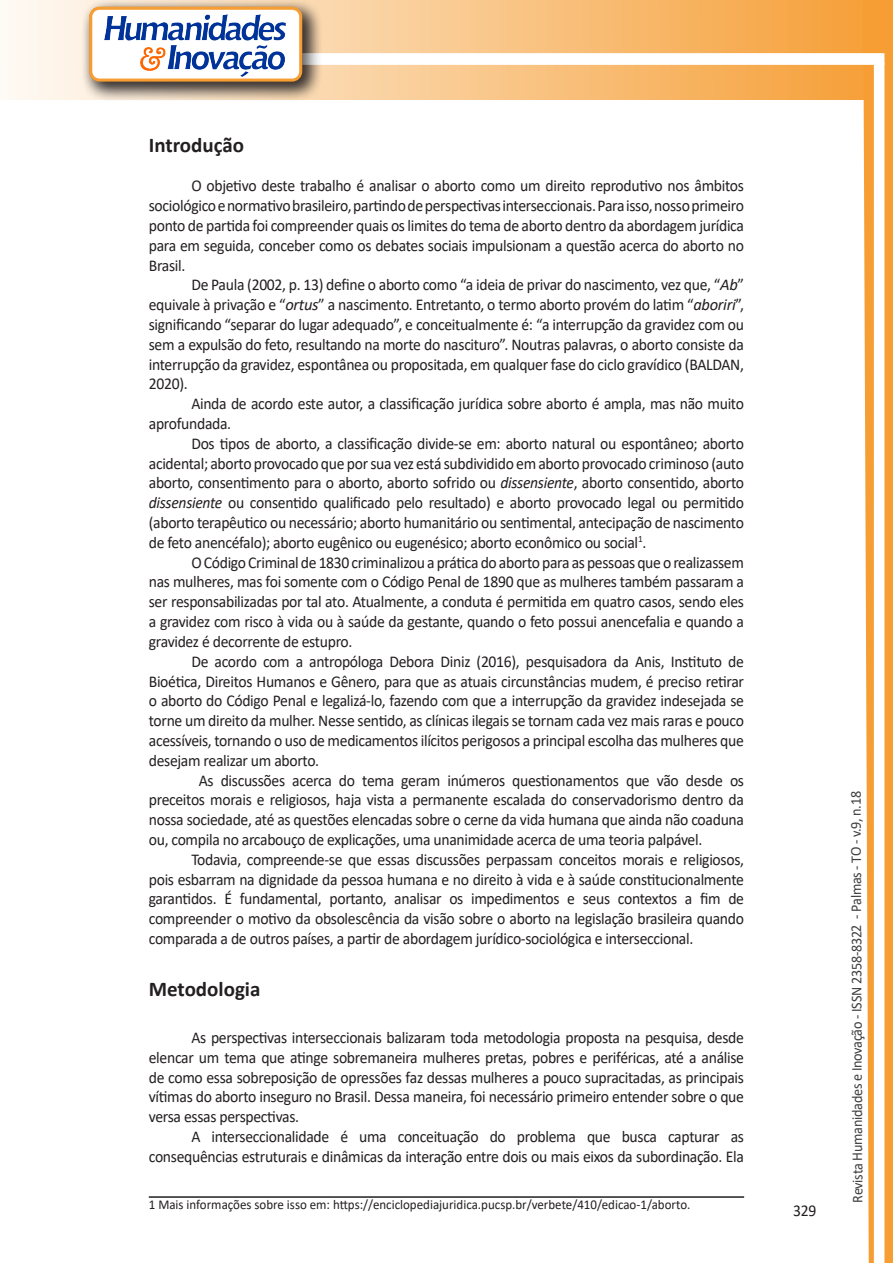
<style>
.page{position:relative;width:893px;height:1263px;background:#fff}
.page>*{position:absolute;margin:0;border:0;box-sizing:border-box;transform-origin:0 0}
.Titulo_2{font:700 21px "Calibri";color:#231f20}
.texto{font:16.5px/19.8px "Calibri";letter-spacing:-.02em;color:#231f20;text-align:justify;scale:.95 1}
.t1{font:15px "Calibri";letter-spacing:-.025em;color:#3e3e3f;scale:.95 1}
.Rodapé{font:13.5px "Calibri";color:#231f20;scale:.96 1}
.s1{font-style:italic}
</style>
<div class="page">
<svg style="left:5px;top:0;width:858px;height:100px;background:#f9c484"></svg>
<div style="left:302px;top:53px;width:582px;height:12px;background:#fff;border:2px solid #fff"></div>
<svg style="left:863px;top:0;width:30px;height:1263px"></svg>
<div style="left:81px;top:0;width:241px;height:102px;background:#231f20;opacity:.75"></div>
<div style="left:91px;top:8px;width:210px;height:72px;background:#fff;border-radius:9px"></div>
<img style="left:104px;top:14px;width:181px;height:62px">
<div style="left:89px;top:7px;width:213px;height:75px;border:3px solid #f69e34;border-radius:9px"></div>
<hr style="left:149px;top:1196px;width:595px;height:2px;background:#231f20">
<p class="Titulo_2" style="left:149px;top:130px;width:97px">Introdução</p>
<p class="texto" style="left:149px;top:176px;width:628px;text-indent:43px">O objetivo deste trabalho é analisar o aborto como um direito reprodutivo nos âmbitos sociológico e normativo brasileiro, partindo de perspectivas interseccionais. Para isso, nosso primeiro ponto de partida foi compreender quais os limites do tema de aborto dentro da abordagem jurídica para em seguida, conceber como os debates sociais impulsionam a questão acerca do aborto no Brasil.</p>
<p class="texto" style="left:149px;top:275px;width:628px;text-indent:43px">De Paula (2002, p. 13) define o aborto como “a ideia de privar do nascimento, vez que, “<span class="s1">Ab</span>” equivale à privação e “<span class="s1">ortus</span>” a nascimento. Entretanto, o termo aborto provém do latim “<span class="s1">aboriri</span>”, significando “separar do lugar adequado”, e conceitualmente é: “a interrupção da gravidez com ou sem a expulsão do feto, resultando na morte do nascituro”. Noutras palavras, o aborto consiste da interrupção da gravidez, espontânea ou propositada, em qualquer fase do ciclo gravídico (BALDAN, 2020).</p>
<p class="texto" style="left:149px;top:393px;width:628px;text-indent:43px">Ainda de acordo este autor, a classificação jurídica sobre aborto é ampla, mas não muito aprofundada.</p>
<p class="texto" style="left:149px;top:433px;width:628px;text-indent:43px">Dos tipos de aborto, a classificação divide-se em: aborto natural ou espontâneo; aborto acidental; aborto provocado que por sua vez está subdividido em aborto provocado criminoso (auto aborto, consentimento para o aborto, aborto sofrido ou <span class="s1">dissensiente</span>, aborto consentido, aborto <span class="s1">dissensiente</span> ou consentido qualificado pelo resultado) e aborto provocado legal ou permitido (aborto terapêutico ou necessário; aborto humanitário ou sentimental, antecipação de nascimento de feto anencéfalo); aborto eugênico ou eugenésico; aborto econômico ou social<sup>1</sup>.</p>
<p class="texto" style="left:149px;top:552px;width:628px;text-indent:43px">O Código Criminal de 1830 criminalizou a prática do aborto para as pessoas que o realizassem nas mulheres, mas foi somente com o Código Penal de 1890 que as mulheres também passaram a ser responsabilizadas por tal ato. Atualmente, a conduta é permitida em quatro casos, sendo eles a gravidez com risco à vida ou à saúde da gestante, quando o feto possui anencefalia e quando a gravidez é decorrente de estupro.</p>
<p class="texto" style="left:149px;top:651px;width:628px;text-indent:43px">De acordo com a antropóloga Debora Diniz (2016), pesquisadora da Anis, Instituto de Bioética, Direitos Humanos e Gênero, para que as atuais circunstâncias mudem, é preciso retirar o aborto do Código Penal e legalizá-lo, fazendo com que a interrupção da gravidez indesejada se torne um direito da mulher. Nesse sentido, as clínicas ilegais se tornam cada vez mais raras e pouco acessíveis, tornando o uso de medicamentos ilícitos perigosos a principal escolha das mulheres que desejam realizar um aborto.</p>
<p class="texto" style="left:149px;top:770px;width:628px;text-indent:50px">As discussões acerca do tema geram inúmeros questionamentos que vão desde os preceitos morais e religiosos, haja vista a permanente escalada do conservadorismo dentro da nossa sociedade, até as questões elencadas sobre o cerne da vida humana que ainda não coaduna ou, compila no arcabouço de explicações, uma unanimidade acerca de uma teoria palpável.</p>
<p class="texto" style="left:149px;top:849px;width:628px;text-indent:43px">Todavia, compreende-se que essas discussões perpassam conceitos morais e religiosos, pois esbarram na dignidade da pessoa humana e no direito à vida e à saúde constitucionalmente garantidos. É fundamental, portanto, analisar os impedimentos e seus contextos a fim de compreender o motivo da obsolescência da visão sobre o aborto na legislação brasileira quando comparada a de outros países, a partir de abordagem jurídico-sociológica e interseccional.</p>
<p class="Titulo_2" style="left:149px;top:974px;width:113px">Metodologia</p>
<p class="texto" style="left:149px;top:1027px;width:628px;text-indent:43px">As perspectivas interseccionais balizaram toda metodologia proposta na pesquisa, desde elencar um tema que atinge sobremaneira mulheres pretas, pobres e periféricas, até a análise de como essa sobreposição de opressões faz dessas mulheres a pouco supracitadas, as principais vítimas do aborto inseguro no Brasil. Dessa maneira, foi necessário primeiro entender sobre o que versa essas perspectivas.</p>
<p class="texto" style="left:149px;top:1126px;width:628px;text-align:right">A interseccionalidade é uma conceituação do problema que busca capturar as consequências estruturais e dinâmicas da interação entre dois ou mais eixos da subordinação. Ela</p>
<p class="Rodapé" style="left:149px;top:1195px;width:566px">1 Mais informações sobre isso em: https://enciclopediajuridica.pucsp.br/verbete/410/edicao-1/aborto.</p>
<p class="texto" style="left:793px;top:1200px;width:26px">329</p>
<p class="t1" style="left:846px;top:1203px;width:435px;rotate:-90deg">Revista Humanidades e Inovação - ISSN 2358-8322 - Palmas - TO - v.9, n.18</p>
</div>
